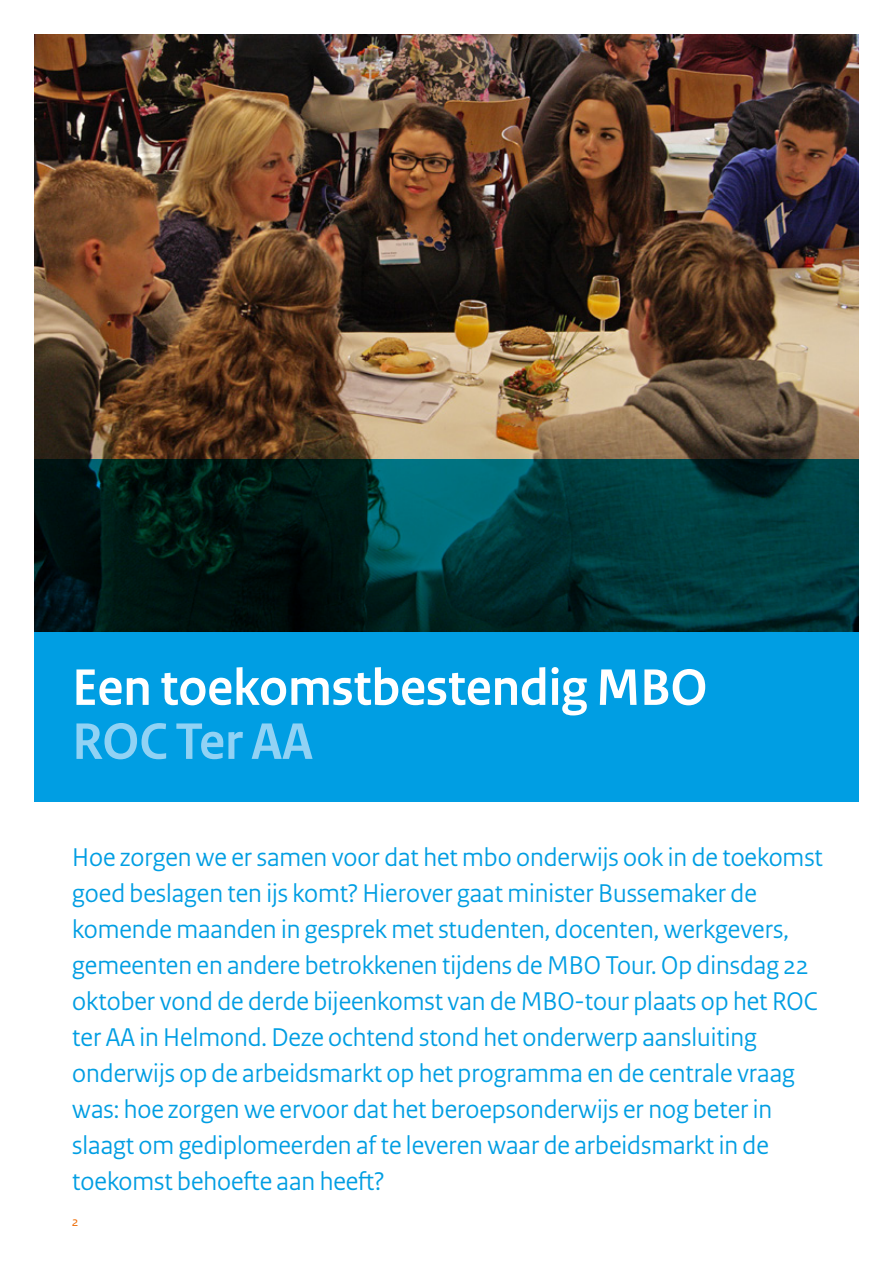
<style>
.page{position:relative;width:893px;height:1263px;background:#fff}
.page>*{position:absolute;margin:0;border:0;box-sizing:border-box;transform-origin:0 0}
.t1{font:700 54px "Rijksoverheid Sans Heading";color:#fff}
.t2{font:700 54px "Rijksoverheid Sans Heading";color:#91d2f4}
.t3{font:27px/36px "Rijksoverheid Sans Heading";color:#009ee3}
.t4{font:italic 13.5px "Rijksoverheid Sans Text";color:#ed6a00}
</style>
<div class="page">
<img style="left:34px;top:34px;width:825px;height:425px">
<svg style="left:34px;top:459px;width:825px;height:342px;background:#006487"></svg>
<h1 class="t1" style="left:72px;top:657px;width:637px">Een toekomstbestendig MBO</h1>
<h1 class="t2" style="left:72px;top:711px;width:242px">ROC Ter AA</h1>
<p class="t3" style="left:72px;top:839px;width:752px">Hoe zorgen we er samen voor dat het mbo onderwijs ook in de toekomst goed beslagen ten ijs komt? Hierover gaat minister Bussemaker de komende maanden in gesprek met studenten, docenten, werkgevers, gemeenten en andere betrokkenen tijdens de MBO Tour. Op dinsdag 22 oktober vond de derde bijeenkomst van de MBO-tour plaats op het ROC ter AA in Helmond. Deze ochtend stond het onderwerp aansluiting onderwijs op de arbeidsmarkt op het programma en de centrale vraag was: hoe zorgen we ervoor dat het beroepsonderwijs er nog beter in slaagt om gediplomeerden af te leveren waar de arbeidsmarkt in de toekomst behoefte aan heeft?</p>
<p class="t4" style="left:72px;top:1214px;width:8px">2</p>
</div>
